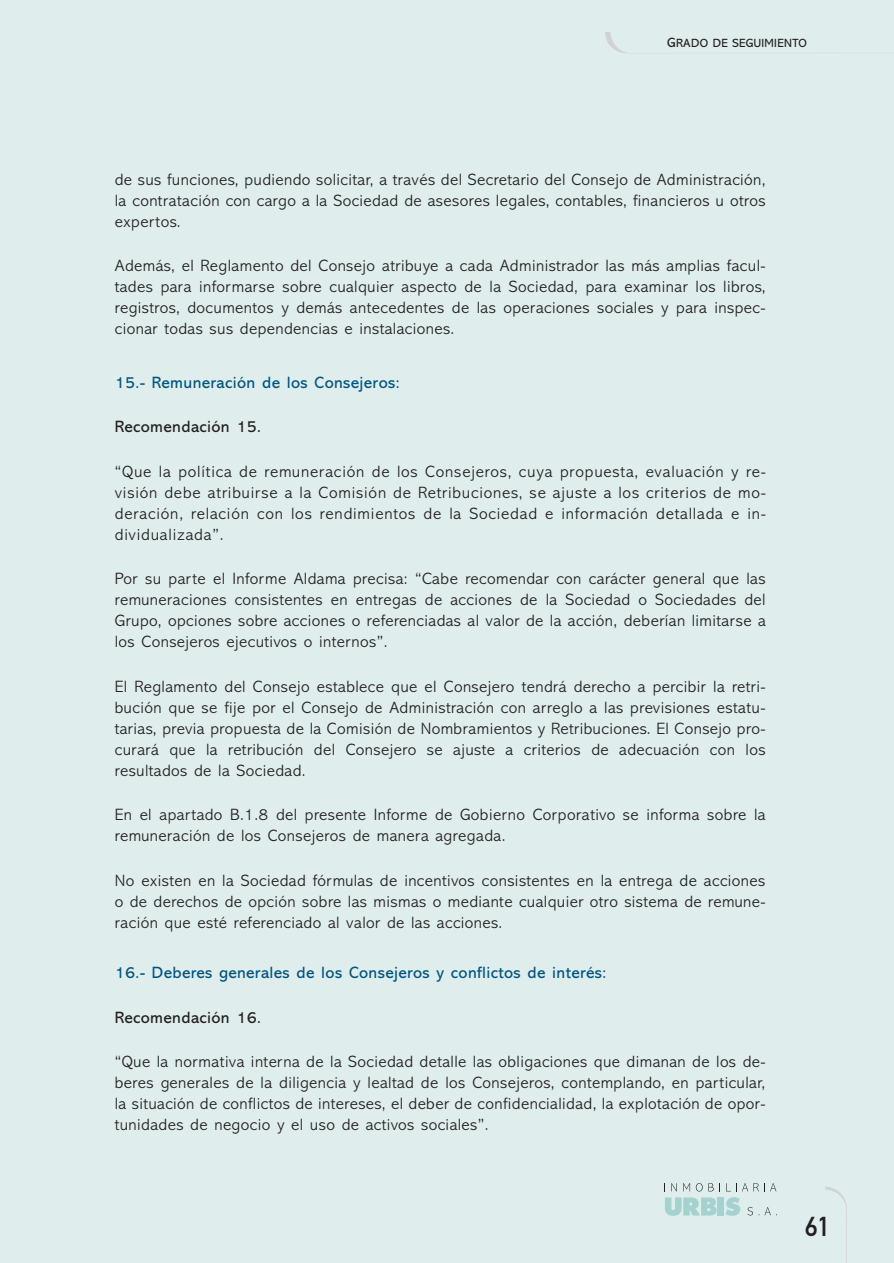
<style>
.page{position:relative;width:894px;height:1263px;background:#dfeeec}
.page>*{position:absolute;margin:0;border:0;box-sizing:border-box;transform-origin:0 0}
.t1{font:27px "DIN Mittelschrift";color:#231f20}
.t2{font:300 16.5px/21px "Abadi";letter-spacing:.025em;color:#231f20;text-align:justify}
.t3{font:16.5px "Abadi";letter-spacing:.025em;color:#005480}
.t4{font:16.5px "Abadi";letter-spacing:.025em;color:#231f20}
.t5{font:12px "Abadi";letter-spacing:.03em;color:#231f20}
.s1{font-size:13.5px}
</style>
<div class="page">
<p class="t5" style="left:667px;top:39px;width:141px"><span class="s1">G</span>RADO DE SEGUIMIENTO</p>
<p class="t2" style="left:115px;top:171px;width:652px">de sus funciones, pudiendo solicitar, a través del Secretario del Consejo de Administración, la contratación con cargo a la Sociedad de asesores legales, contables, financieros u otros expertos.</p>
<p class="t2" style="left:115px;top:258px;width:652px">Además, el Reglamento del Consejo atribuye a cada Administrador las más amplias facul&shy;tades para informarse sobre cualquier aspecto de la Sociedad, para examinar los libros, registros, documentos y demás antecedentes de las operaciones sociales y para inspec&shy;cionar todas sus dependencias e instalaciones.</p>
<p class="t3" style="left:115px;top:376px;width:286px">15.- Remuneración de los Consejeros:</p>
<p class="t4" style="left:115px;top:421px;width:148px">Recomendación 15.</p>
<p class="t2" style="left:115px;top:463px;width:653px">“Que la política de remuneración de los Consejeros, cuya propuesta, evaluación y re&shy;visión debe atribuirse a la Comisión de Retribuciones, se ajuste a los criterios de mo&shy;deración, relación con los rendimientos de la Sociedad e información detallada e in&shy;dividualizada”.</p>
<p class="t2" style="left:115px;top:571px;width:652px">Por su parte el Informe Aldama precisa: “Cabe recomendar con carácter general que las remuneraciones consistentes en entregas de acciones de la Sociedad o Sociedades del Grupo, opciones sobre acciones o referenciadas al valor de la acción, deberían limitarse a los Consejeros ejecutivos o internos”.</p>
<p class="t2" style="left:115px;top:678px;width:652px">El Reglamento del Consejo establece que el Consejero tendrá derecho a percibir la retri&shy;bución que se fije por el Consejo de Administración con arreglo a las previsiones estatu&shy;tarias, previa propuesta de la Comisión de Nombramientos y Retribuciones. El Consejo pro&shy;curará que la retribución del Consejero se ajuste a criterios de adecuación con los resultados de la Sociedad.</p>
<p class="t2" style="left:115px;top:807px;width:652px">En el apartado B.1.8 del presente Informe de Gobierno Corporativo se informa sobre la remuneración de los Consejeros de manera agregada.</p>
<p class="t2" style="left:115px;top:872px;width:652px">No existen en la Sociedad fórmulas de incentivos consistentes en la entrega de acciones o de derechos de opción sobre las mismas o mediante cualquier otro sistema de remune&shy;ración que esté referenciado al valor de las acciones.</p>
<p class="t3" style="left:115px;top:967px;width:493px">16.- Deberes generales de los Consejeros y conflictos de interés:</p>
<p class="t4" style="left:115px;top:1011px;width:148px">Recomendación 16.</p>
<p class="t2" style="left:115px;top:1054px;width:652px">“Que la normativa interna de la Sociedad detalle las obligaciones que dimanan de los de&shy;beres generales de la diligencia y lealtad de los Consejeros, contemplando, en particular, la situación de conflictos de intereses, el deber de confidencialidad, la explotación de opor&shy;tunidades de negocio y el uso de activos sociales”.</p>
<h1 class="t1" style="left:805px;top:1217px;width:27px">61</h1>
</div>
